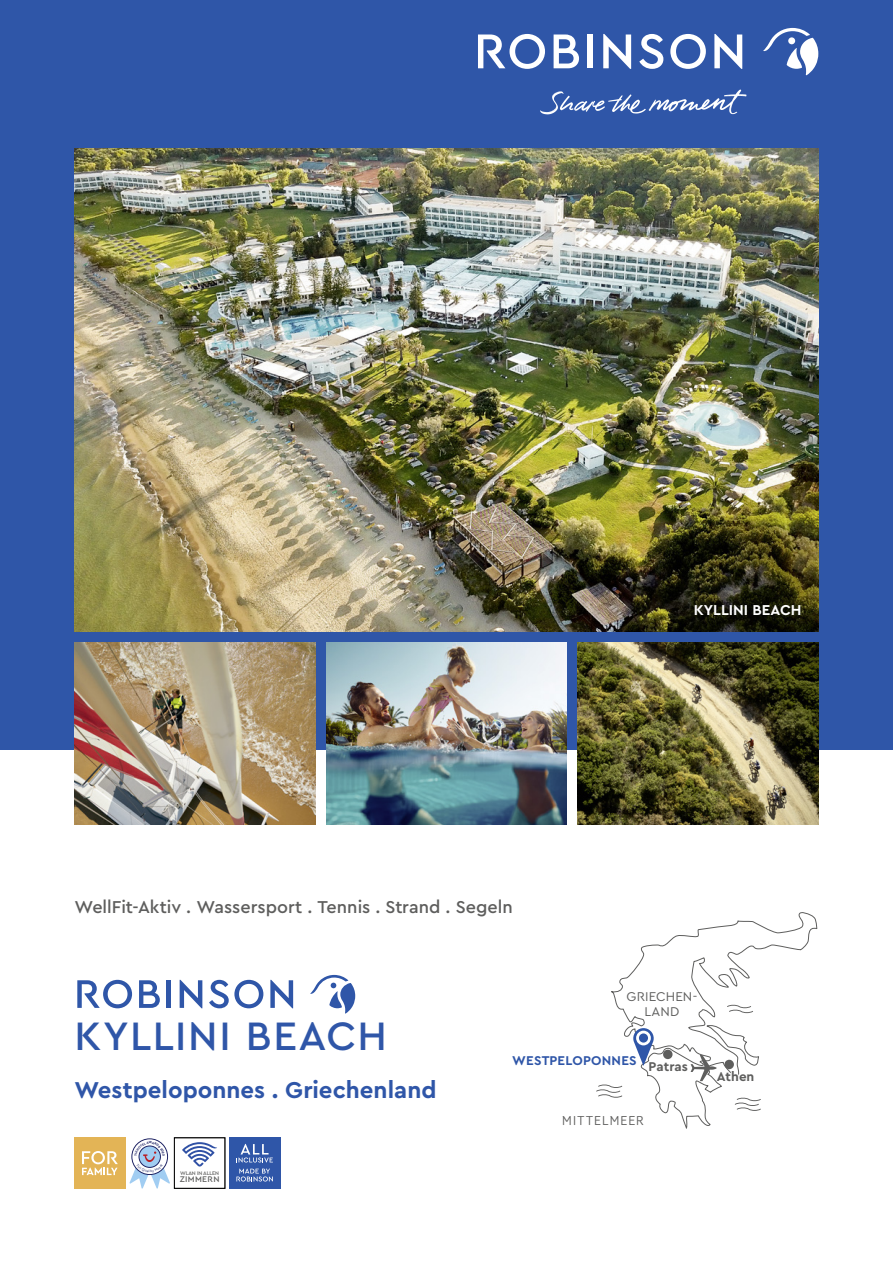
<style>
.page{position:relative;width:893px;height:1263px;background:#fff}
.page>*{position:absolute;margin:0;border:0;box-sizing:border-box;transform-origin:0 0}
.t1{font:500 41.55px "Cera ROB";letter-spacing:.035em;color:#2f56a8}
.t2{font:700 24px "Cera ROB";color:#2f56a8}
.t3{font:500 18px "Cera ROB";color:#5e5e5d}
.t4{font:700 15px "Cera ROB";color:#fff}
.t5{font:700 13.35px "Cera ROB";letter-spacing:.015em;color:#2f56a8}
.t6{font:13.35px/15px "Cera ROB";letter-spacing:.015em;color:#5e5e5d;text-align:center}
.t7{font:700 13.35px "Cera ROB";color:#5e5e5d}
.t8{font:300 13.35px "TUI Type";letter-spacing:.09em;color:#5e5e5d}
.t9{font:500 8.55px "Cera ROB";letter-spacing:.035em;color:#5e5e5d}
.t10{font:500 5.4px "Cera ROB";letter-spacing:-.025em;color:#5e5e5d}
</style>
<div class="page">
<div style="left:0;top:0;width:893px;height:750px;background:#2f56a8"></div>
<img style="left:74px;top:149px;width:745px;height:482px">
<svg style="left:554px;top:35px;width:25px;height:33px"></svg>
<div style="left:587px;top:35px;width:6px;height:33px;background:#fff"></div>
<svg style="left:603px;top:34px;width:28px;height:35px"></svg>
<svg style="left:639px;top:34px;width:24px;height:35px"></svg>
<svg style="left:670px;top:34px;width:36px;height:35px"></svg>
<svg style="left:478px;top:34px;width:67px;height:35px"></svg>
<svg style="left:763px;top:28px;width:55px;height:47px"></svg>
<svg style="left:714px;top:34px;width:28px;height:35px"></svg>
<svg style="left:540px;top:90px;width:206px;height:24px"></svg>
<img style="left:578px;top:642px;width:241px;height:182px">
<img style="left:326px;top:642px;width:241px;height:182px">
<img style="left:74px;top:642px;width:241px;height:182px">
<svg style="left:596px;top:912px;width:221px;height:216px"></svg>
<div style="left:74px;top:1137px;width:51px;height:51px;background:#e3b456"></div>
<svg style="left:82px;top:1151px;width:36px;height:24px"></svg>
<svg style="left:182px;top:1142px;width:35px;height:24px"></svg>
<div style="left:174px;top:1137px;width:51px;height:51px;border:1px solid #000"></div>
<div style="left:229px;top:1137px;width:51px;height:51px;background:#2f56a8"></div>
<svg style="left:236px;top:1144px;width:37px;height:18px"></svg>
<svg style="left:236px;top:1168px;width:37px;height:13px"></svg>
<svg style="left:310px;top:975px;width:45px;height:38px"></svg>
<svg style="left:139px;top:980px;width:21px;height:28px"></svg>
<hr style="left:167px;top:980px;width:4px;height:28px;background:#2f56a8">
<svg style="left:209px;top:980px;width:54px;height:28px"></svg>
<svg style="left:77px;top:980px;width:55px;height:28px"></svg>
<svg style="left:180px;top:980px;width:22px;height:28px"></svg>
<svg style="left:270px;top:980px;width:23px;height:28px"></svg>
<svg style="left:130px;top:1138px;width:40px;height:50px"></svg>
<p class="t3" style="left:74px;top:895px;width:440px">WellFit-Aktiv . Wassersport . Tennis . Strand . Segeln</p>
<h1 class="t1" style="left:74px;top:1009px;width:314px">KYLLINI BEACH</h1>
<p class="t4" style="left:694px;top:600px;width:109px">KYLLINI BEACH</p>
<p class="t6" style="left:626px;top:988px;width:72px">GRIECHEN-<br>LAND</p>
<h2 class="t2" style="left:74px;top:1074px;width:364px">Westpeloponnes . Griechenland</h2>
<p class="t10" style="left:180px;top:1169px;width:41px">WLAN IN ALLEN</p>
<p class="t9" style="left:180px;top:1173px;width:41px">ZIMMERN</p>
<p class="t5" style="left:512px;top:1052px;width:126px">WESTPELOPONNES</p>
<p class="t7" style="left:649px;top:1058px;width:41px">Patras</p>
<p class="t8" style="left:562px;top:1113px;width:83px">MITTELMEER</p>
<p class="t7" style="left:717px;top:1068px;width:39px">Athen</p>
</div>
